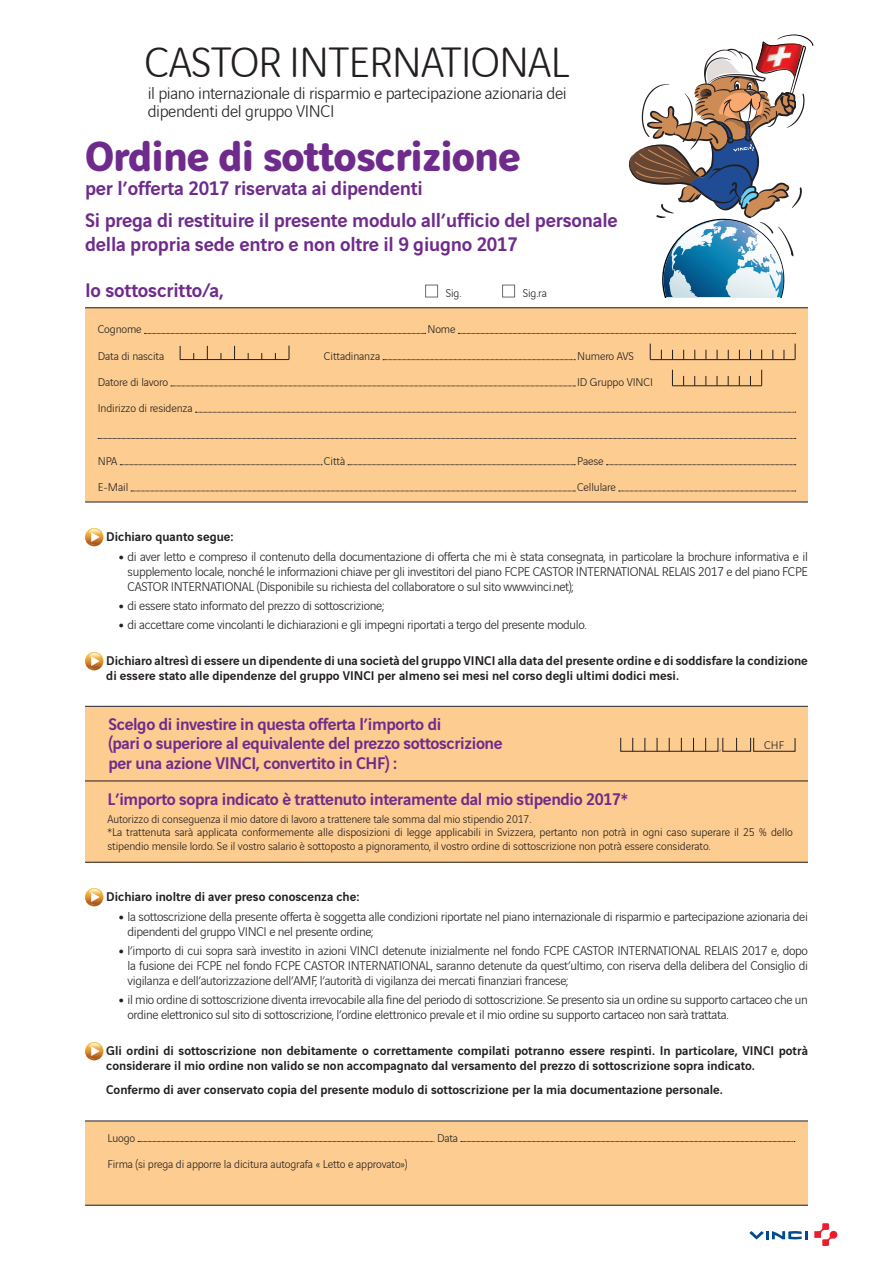
<style>
.page{position:relative;width:893px;height:1263px;background:#fff}
.page>*{position:absolute;margin:0;border:0;box-sizing:border-box;transform-origin:0 0}
.t1{font:700 45px "Vinci Rounded";letter-spacing:-.02em;color:#6f2b8c}
.t2{font:300 45px "Vinci Rounded";letter-spacing:-.02em;color:#231f20}
.t3{font:500 21px/32.5px "Vinci Sans";letter-spacing:-.01em;color:#6f2b8c}
.t4{font:500 18px/19.5px "Vinci Sans";letter-spacing:-.02em;color:#6f2b8c}
.t5{font:300 18px/18px "Vinci Rounded";letter-spacing:-.025em;color:#231f20}
.t6{font:300 13.5px/15px "Vinci Sans";letter-spacing:-.025em;color:#231f20;text-align:justify}
.t7{font:500 13.5px/15px "Vinci Sans";color:#231f20}
.t8{font:200 13.5px "Vinci Sans";color:#231f20}
.t9{font:300 12px/13.5px "Vinci Sans";letter-spacing:-.01em;color:#231f20}
.s1{font-weight:900;font-size:15px}
</style>
<div class="page">
<svg style="left:749px;top:1231px;width:59px;height:8px"></svg>
<svg style="left:814px;top:1223px;width:23px;height:23px"></svg>
<svg style="left:628px;top:34px;width:186px;height:263px"></svg>
<div style="left:85px;top:1120px;width:723px;height:85px;background:#fdcc90"></div>
<div style="left:85px;top:307px;width:723px;height:195px;background:#fdcc90"></div>
<img style="left:85px;top:528px;width:18px;height:18px">
<svg style="left:87px;top:529px;width:14px;height:16px"></svg>
<svg style="left:85px;top:652px;width:18px;height:18px"></svg>
<div style="left:425px;top:285px;width:13px;height:12px;border:1px solid #6c6d70"></div>
<div style="left:502px;top:285px;width:13px;height:12px;border:1px solid #6c6d70"></div>
<svg style="left:85px;top:888px;width:18px;height:18px"></svg>
<svg style="left:85px;top:1042px;width:18px;height:18px"></svg>
<svg style="left:138px;top:1141px;width:296px;height:1px"></svg>
<svg style="left:461px;top:1141px;width:334px;height:1px"></svg>
<hr style="left:85px;top:1120px;width:723px;height:1px;background:#231f20">
<hr style="left:85px;top:1205px;width:723px;height:1px;background:#231f20">
<hr style="left:85px;top:502px;width:723px;height:1px;background:#231f20">
<hr style="left:85px;top:307px;width:723px;height:1px;background:#231f20">
<svg style="left:144px;top:333px;width:282px;height:1px"></svg>
<svg style="left:458px;top:333px;width:338px;height:1px"></svg>
<svg style="left:383px;top:359px;width:192px;height:1px"></svg>
<svg style="left:171px;top:386px;width:404px;height:1px"></svg>
<svg style="left:195px;top:412px;width:601px;height:1px"></svg>
<svg style="left:98px;top:438px;width:698px;height:1px"></svg>
<svg style="left:120px;top:464px;width:202px;height:1px"></svg>
<svg style="left:348px;top:464px;width:227px;height:1px"></svg>
<svg style="left:606px;top:464px;width:190px;height:1px"></svg>
<svg style="left:131px;top:491px;width:444px;height:1px"></svg>
<svg style="left:619px;top:491px;width:177px;height:1px"></svg>
<svg style="left:289px;top:346px;width:1px;height:13px"></svg>
<svg style="left:180px;top:346px;width:1px;height:13px"></svg>
<svg style="left:207px;top:346px;width:1px;height:13px"></svg>
<svg style="left:234px;top:346px;width:1px;height:13px"></svg>
<hr style="left:180px;top:359px;width:109px;height:1px;background:#231f20">
<div style="left:85px;top:707px;width:723px;height:155px;background:#fdcc90"></div>
<hr style="left:85px;top:706px;width:723px;height:1px;background:#231f20">
<hr style="left:85px;top:780px;width:723px;height:1px;background:#231f20">
<hr style="left:85px;top:862px;width:723px;height:1px;background:#231f20">
<svg style="left:736px;top:738px;width:1px;height:13px"></svg>
<svg style="left:705px;top:738px;width:1px;height:13px"></svg>
<svg style="left:693px;top:738px;width:1px;height:13px"></svg>
<svg style="left:681px;top:738px;width:1px;height:13px"></svg>
<svg style="left:669px;top:738px;width:1px;height:13px"></svg>
<svg style="left:657px;top:738px;width:1px;height:13px"></svg>
<svg style="left:645px;top:738px;width:1px;height:13px"></svg>
<svg style="left:632px;top:738px;width:1px;height:13px"></svg>
<svg style="left:650px;top:344px;width:1px;height:15px"></svg>
<svg style="left:795px;top:344px;width:1px;height:15px"></svg>
<hr style="left:650px;top:359px;width:145px;height:1px;background:#231f20">
<svg style="left:672px;top:370px;width:1px;height:15px"></svg>
<svg style="left:761px;top:370px;width:1px;height:15px"></svg>
<hr style="left:672px;top:385px;width:90px;height:1px;background:#231f20">
<h1 class="t2" style="left:145px;top:31px;width:427px">Castor International</h1>
<h3 class="t5" style="left:148px;top:83px;width:420px">il piano internazionale di risparmio e partecipazione azionaria dei dipendenti del gruppo VINCI</h3>
<h1 class="t1" style="left:85px;top:123px;width:437px">Ordine di sottoscrizione</h1>
<h2 class="t3" style="left:85px;top:170px;width:534px">per l’offerta 2017 riservata ai dipendenti<br>Si prega di restituire il presente modulo all’ufficio del personale</h2>
<h2 class="t3" style="left:85px;top:220px;width:434px;line-height:45.8px">della propria sede entro e non oltre il 9 giugno 2017<br>Io sottoscritto/a,</h2>
<p class="t9" style="left:446px;top:286px;width:17px">Sig.</p>
<p class="t9" style="left:523px;top:286px;width:26px">Sig.ra</p>
<p class="t9" style="left:98px;top:322px;width:45px">Cognome</p>
<p class="t9" style="left:427px;top:322px;width:30px">Nome</p>
<p class="t9" style="left:98px;top:348px;width:68px">Data di nascita</p>
<p class="t9" style="left:324px;top:348px;width:58px">Cittadinanza</p>
<p class="t9" style="left:577px;top:348px;width:58px">Numero AVS</p>
<p class="t9" style="left:98px;top:374px;width:72px">Datore di lavoro</p>
<p class="t9" style="left:577px;top:374px;width:77px">ID Gruppo VINCI</p>
<p class="t9" style="left:98px;top:400px;width:96px">Indirizzo di residenza</p>
<p class="t9" style="left:98px;top:453px;width:21px">NPA</p>
<p class="t9" style="left:324px;top:453px;width:23px">Città</p>
<p class="t9" style="left:577px;top:453px;width:28px">Paese</p>
<p class="t9" style="left:98px;top:479px;width:32px">E-Mail</p>
<p class="t9" style="left:577px;top:479px;width:40px">Cellulare</p>
<p class="t7" style="left:106px;top:528px;width:129px">Dichiaro quanto segue:</p>
<p class="t6" style="left:128px;top:548px;width:682px;text-indent:-9px"><span class="s1">•</span> di aver letto e compreso il contenuto della documentazione di offerta che mi è stata consegnata, in particolare la brochure informativa e il supplemento locale, nonché le informazioni chiave per gli investitori del piano FCPE CASTOR INTERNATIONAL RELAIS 2017 e del piano FCPE CASTOR INTERNATIONAL (Disponibile su richiesta del collaboratore o sul sito www.vinci.net);</p>
<p class="t6" style="left:119px;top:597px;width:267px"><span class="s1">•</span> di essere stato informato del prezzo di sottoscrizione;</p>
<p class="t6" style="left:119px;top:616px;width:469px"><span class="s1">•</span> di accettare come vincolanti le dichiarazioni e gli impegni riportati a tergo del presente modulo.</p>
<p class="t7" style="left:106px;top:652px;width:703px">Dichiaro altresì di essere un dipendente di una società del gruppo VINCI alla data del presente ordine e di soddisfare la condizione di essere stato alle dipendenze del gruppo VINCI per almeno sei mesi nel corso degli ultimi dodici mesi.</p>
<h3 class="t4" style="left:108px;top:712px;width:396px">Scelgo di investire in questa offerta l’importo di<br>(pari o superiore al equivalente del prezzo sottoscrizione per una azione VINCI, convertito in CHF) :</h3>
<p class="t8" style="left:719px;top:736px;width:4px">,</p>
<p class="t9" style="left:764px;top:737px;width:22px">CHF</p>
<h3 class="t4" style="left:108px;top:788px;width:522px">L’importo sopra indicato è trattenuto interamente dal mio stipendio 2017*</h3>
<p class="t9" style="left:108px;top:811px;width:687px">Autorizzo di conseguenza il mio datore di lavoro a trattenere tale somma dal mio stipendio 2017.<br>*La trattenuta sarà applicata conformemente alle disposizioni di legge applicabili in Svizzera, pertanto non potrà in ogni caso superare il 25 % dello stipendio mensile lordo. Se il vostro salario è sottoposto a pignoramento, il vostro ordine di sottoscrizione non potrà essere considerato.</p>
<p class="t7" style="left:106px;top:888px;width:255px">Dichiaro inoltre di aver preso conoscenza che:</p>
<p class="t6" style="left:128px;top:907px;width:682px;text-indent:-9px"><span class="s1">•</span> la sottoscrizione della presente offerta è soggetta alle condizioni riportate nel piano internazionale di risparmio e partecipazione azionaria dei dipendenti del gruppo VINCI e nel presente ordine;</p>
<p class="t6" style="left:128px;top:942px;width:682px;text-indent:-9px"><span class="s1">•</span> l’importo di cui sopra sarà investito in azioni VINCI detenute inizialmente nel fondo FCPE CASTOR INTERNATIONAL RELAIS 2017 e, dopo la fusione dei FCPE nel fondo FCPE CASTOR INTERNATIONAL, saranno detenute da quest’ultimo, con riserva della delibera del Consiglio di vigilanza e dell’autorizzazione dell’AMF, l’autorità di vigilanza dei mercati finanziari francese;</p>
<p class="t6" style="left:128px;top:991px;width:682px;text-indent:-9px"><span class="s1">•</span> il mio ordine di sottoscrizione diventa irrevocabile alla fine del periodo di sottoscrizione. Se presento sia un ordine su supporto cartaceo che un ordine elettronico sul sito di sottoscrizione, l’ordine elettronico prevale et il mio ordine su supporto cartaceo non sarà trattata.</p>
<p class="t7" style="left:106px;top:1042px;width:703px">Gli ordini di sottoscrizione non debitamente o correttamente compilati potranno essere respinti. In particolare, VINCI potrà considerare il mio ordine non valido se non accompagnato dal versamento del prezzo di sottoscrizione sopra indicato.</p>
<p class="t7" style="left:106px;top:1081px;width:618px">Confermo di aver conservato copia del presente modulo di sottoscrizione per la mia documentazione personale.</p>
<p class="t9" style="left:107px;top:1130px;width:29px">Luogo</p>
<p class="t9" style="left:437px;top:1130px;width:23px">Data</p>
<p class="t9" style="left:107px;top:1156px;width:302px">Firma (si prega di apporre la dicitura autografa « Letto e approvato»)</p>
</div>
